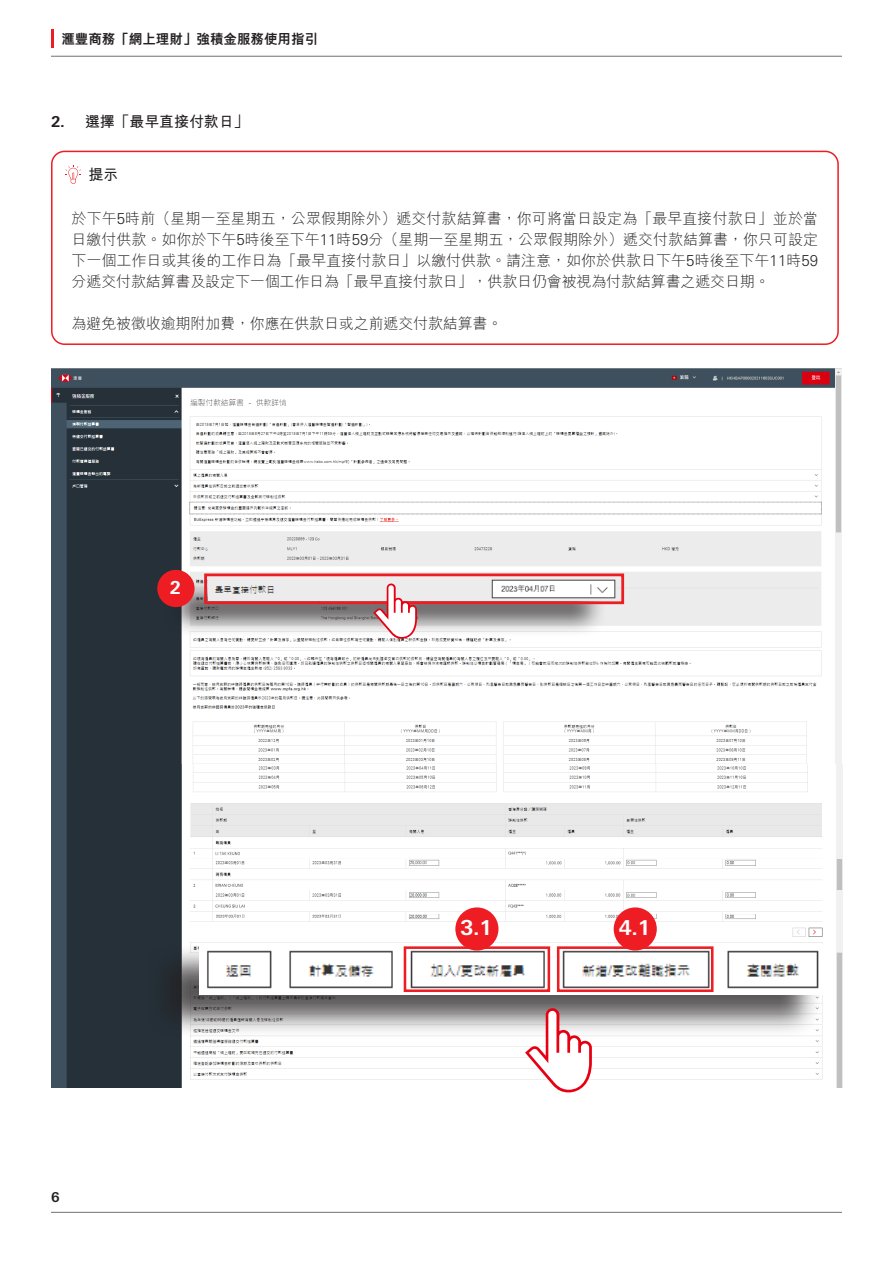
<style>
.page{position:relative;width:893px;height:1263px;background:#fff}
.page>*{position:absolute;margin:0;border:0;box-sizing:border-box;transform-origin:0 0}
.t1{font:700 20.55px "Univers Nextfor HSBC";color:#fff}
.t2{font:700 17.85px "Univers Nextfor HSBC";color:#fff}
.t3{font:300 15px/21px "M Hei H Kfor HSBC";letter-spacing:-.01em;color:#231f20;text-align:justify}
.t4{font:700 15px "M Hei H Kfor HSBC";letter-spacing:-.01em;color:#231f20}
.t5{font:800 13.5px "M Hei H Kfor HSBC";color:#231f20}
.t6{font:700 13.5px "Univers Nextfor HSBC";color:#231f20}
.s1{font-family:"Univers Nextfor HSBC"}
</style>
<div class="page">
<hr style="left:51px;top:56px;width:791px;height:1px;background:#717275">
<hr style="left:51px;top:1212px;width:791px;height:1px;background:#717275">
<hr style="left:51px;top:29px;width:3px;height:19px;background:#ee1d23">
<svg style="left:65px;top:165px;width:16px;height:19px"></svg>
<div style="left:51px;top:151px;width:788px;height:194px;border:2px solid #ee1d23;border-radius:13px"></div>
<img style="left:51px;top:369px;width:792px;height:540px">
<img style="left:51px;top:909px;width:792px;height:178px">
<div style="left:162px;top:578px;width:445px;height:60px;background:#231f20;opacity:.75"></div>
<img style="left:209px;top:578px;width:407px;height:22px">
<div style="left:204px;top:573px;width:420px;height:31px;border:3px solid #ee1d23"></div>
<svg style="left:373px;top:583px;width:44px;height:56px"></svg>
<div style="left:146px;top:944px;width:676px;height:94px;background:#231f20;opacity:.75"></div>
<img style="left:200px;top:944px;width:632px;height:50px">
<div style="left:404px;top:946px;width:146px;height:46px;border:3px solid #ee1d23"></div>
<div style="left:557px;top:946px;width:156px;height:46px;border:3px solid #ee1d23"></div>
<svg style="left:525px;top:1008px;width:67px;height:84px"></svg>
<div style="left:455px;top:907px;width:43px;height:43px;background:#ee1d23;border-radius:50%"></div>
<div style="left:157px;top:570px;width:38px;height:37px;background:#ee1d23;border-radius:50%"></div>
<div style="left:614px;top:907px;width:43px;height:43px;background:#ee1d23;border-radius:50%"></div>
<p class="t5" style="left:61px;top:32px;width:258px">滙豐商務「網上理財」強積金服務使用指引</p>
<p class="t4" style="left:51px;top:110px;width:199px"><span class="s1">2.</span> 選擇「最早直接付款日」</p>
<p class="t4" style="left:88px;top:164px;width:31px">提示</p>
<p class="t3" style="left:72px;top:208px;width:748px">於下午<span class="s1">5</span>時前（星期一至星期五，公眾假期除外）遞交付款結算書，你可將當日設定為「最早直接付款日」並於當日繳付供款。如你於下午<span class="s1">5</span>時後至下午<span class="s1">11</span>時<span class="s1">59</span>分（星期一至星期五，公眾假期除外）遞交付款結算書，你只可設定下一個工作日或其後的工作日為「最早直接付款日」以繳付供款。請注意，如你於供款日下午<span class="s1">5</span>時後至下午<span class="s1">11</span>時<span class="s1">59</span>分遞交付款結算書及設定下一個工作日為「最早直接付款日」，供款日仍會被視為付款結算書之遞交日期。</p>
<p class="t3" style="left:72px;top:313px;width:432px">為避免被徵收逾期附加費，你應在供款日或之前遞交付款結算書。</p>
<p class="t2" style="left:170px;top:575px;width:13px">2</p>
<p class="t6" style="left:51px;top:1187px;width:10px">6</p>
<h1 class="t1" style="left:460px;top:913px;width:33px">3.1</h1>
<h1 class="t1" style="left:619px;top:913px;width:33px">4.1</h1>
</div>
